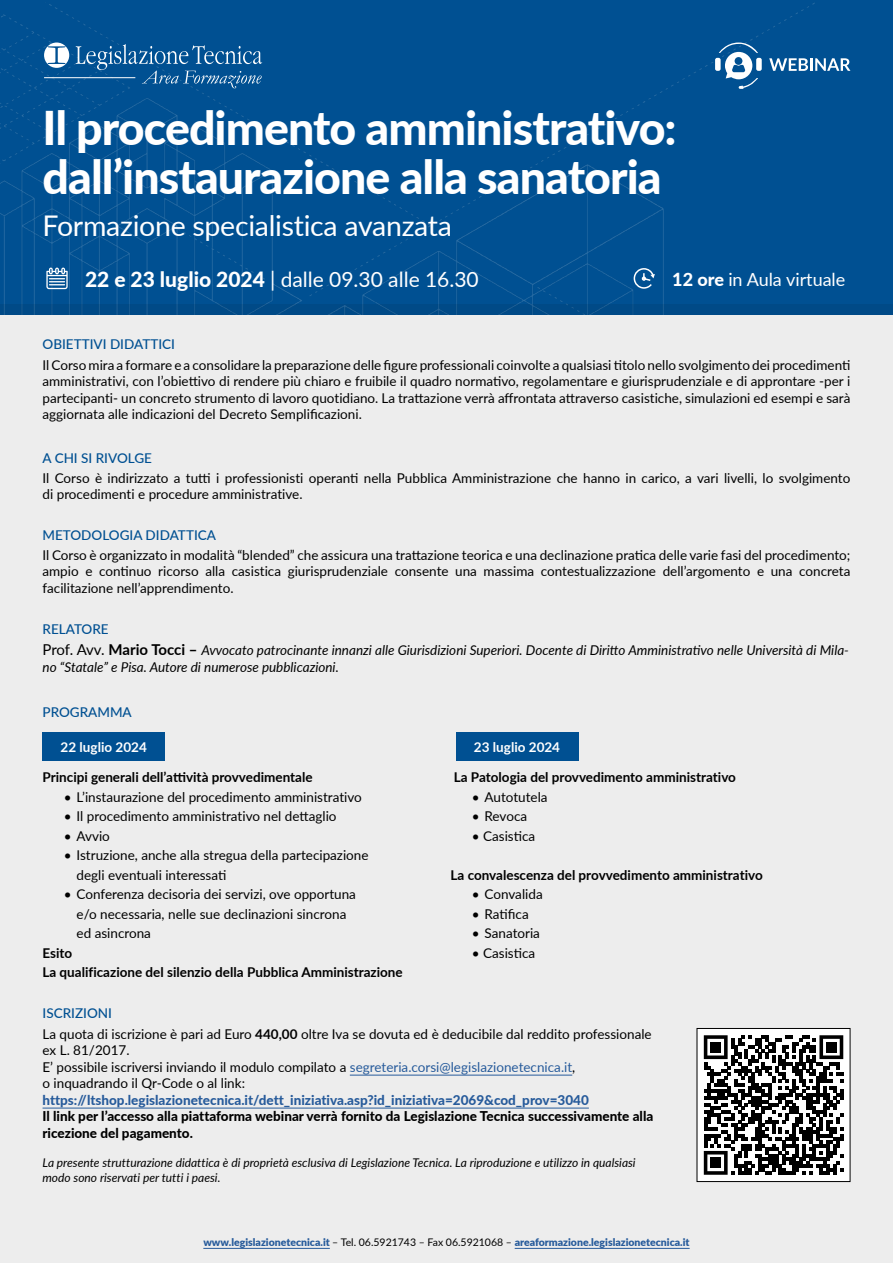
<style>
.page{position:relative;width:893px;height:1263px;background:#fff}
.page>*{position:absolute;margin:0;border:0;box-sizing:border-box;transform-origin:0 0}
.t1{font:800 46.5px/49.5px "Lato";letter-spacing:-.02em;color:#fff}
.t2{font:28.5px "Lato";letter-spacing:-.01em;color:#fff}
.t3{font:21px "Lato";color:#fff}
.t4{font:18px "Lato";color:#fff}
.t5{font:13.5px/16.5px "Lato";color:#000}
.t6{font:700 13.5px/19.5px "Lato";color:#000}
.t7{font:italic 13.5px/21.3px "Lato";color:#000}
.t8{font:800 13.5px/16.5px "Lato";color:#000}
.t9{font:800 13.5px "Lato";color:#275b9b}
.t10{font:500 13.5px "Lato";color:#005092}
.t11{font:700 13.5px "Lato";color:#fff}
.t12{font:italic 12px/15px "Lato";color:#000}
.t13{font:900 10.5px "Lato";color:#275b9b}
.s1{font-weight:800}
.s2{font-weight:500;font-style:normal;color:#005092}
.s3{font-style:normal;font-size:15px}
.s4{font-weight:700;font-style:normal;font-size:15px}
.s5{font-weight:500;color:#005092}
.s6{font-weight:700}
.s7{color:#275b9b}
.s8{font-weight:400;color:#000}
</style>
<div class="page">
<div style="left:0;top:304px;width:893px;height:959px;background:#ededed"></div>
<div style="left:0;top:3px;width:893px;height:312px;background:#005092"></div>
<hr style="left:203px;top:1248px;width:127px;height:1px;background:#275b9b">
<hr style="left:515px;top:1248px;width:175px;height:1px;background:#275b9b">
<hr style="left:350px;top:1075px;width:222px;height:1px;background:#275b9b">
<hr style="left:43px;top:1108px;width:546px;height:1px;background:#275b9b">
<svg style="left:769px;top:58px;width:81px;height:13px"></svg>
<div style="left:715px;top:58px;width:6px;height:13px;background:#fff;border-radius:2px"></div>
<div style="left:756px;top:58px;width:6px;height:13px;background:#fff;border-radius:2px"></div>
<svg style="left:719px;top:42px;width:39px;height:47px"></svg>
<svg style="left:633px;top:267px;width:22px;height:22px"></svg>
<svg style="left:46px;top:268px;width:22px;height:21px"></svg>
<div style="left:697px;top:1028px;width:153px;height:153px;background:#fff"></div>
<svg style="left:704px;top:1035px;width:139px;height:140px"></svg>
<div style="left:711px;top:1042px;width:10px;height:10px;background:#000"></div>
<div style="left:826px;top:1042px;width:10px;height:10px;background:#000"></div>
<div style="left:711px;top:1158px;width:10px;height:10px;background:#000"></div>
<div style="left:697px;top:1028px;width:153px;height:154px;border:1px solid #000"></div>
<svg style="left:76px;top:44px;width:186px;height:44px;background:#1f659f"></svg>
<svg style="left:44px;top:43px;width:25px;height:25px"></svg>
<hr style="left:44px;top:77px;width:91px;height:1px;background:#fff">
<div style="left:43px;top:732px;width:122px;height:29px;background:#005092"></div>
<div style="left:456px;top:732px;width:122px;height:29px;background:#005092"></div>
<h1 class="t1" style="left:43px;top:101px;width:636px">Il procedimento amministrativo: dall’instaurazione alla sanatoria</h1>
<h2 class="t2" style="left:43px;top:205px;width:411px">Formazione specialistica avanzata</h2>
<h3 class="t3" style="left:85px;top:264px;width:395px"><span class="s1">22 e 23 luglio 2024</span> | dalle 09.30 alle 16.30</h3>
<h3 class="t4" style="left:672px;top:266px;width:175px"><span class="s1">12 ore</span> in Aula virtuale</h3>
<p class="t10" style="left:43px;top:335px;width:134px">OBIETTIVI DIDATTICI</p>
<p class="t5" style="left:43px;top:356px;width:809px;text-align:justify">Il Corso mira a formare e a consolidare la preparazione delle figure professionali coinvolte a qualsiasi titolo nello svolgimento dei procedimenti amministrativi, con l’obiettivo di rendere più chiaro e fruibile il quadro normativo, regolamentare e giurisprudenziale e di approntare -per i partecipanti- un concreto strumento di lavoro quotidiano. La trattazione verrà affrontata attraverso casistiche, simulazioni ed esempi e sarà aggiornata alle indicazioni del Decreto Semplificazioni.</p>
<p class="t10" style="left:43px;top:448px;width:111px">A CHI SI RIVOLGE</p>
<p class="t5" style="left:43px;top:469px;width:809px">Il Corso è indirizzato a tutti i professionisti operanti nella Pubblica Amministrazione che hanno in carico, a vari livelli, lo svolgimento di procedimenti e procedure amministrative.</p>
<p class="t10" style="left:43px;top:525px;width:175px">METODOLOGIA DIDATTICA</p>
<p class="t5" style="left:43px;top:546px;width:809px;text-align:justify">Il Corso è organizzato in modalità “blended” che assicura una trattazione teorica e una declinazione pratica delle varie fasi del procedimento; ampio e continuo ricorso alla casistica giurisprudenziale consente una massima contestualizzazione dell’argomento e una concreta facilitazione nell’apprendimento.</p>
<p class="t7" style="left:43px;top:618px;width:808px"><span class="s2">RELATORE<br></span><span class="s3">Prof. Avv.</span> <span class="s4">Mario Tocci –</span> Avvocato patrocinante innanzi alle Giurisdizioni Superiori. Docente di Diritto Amministrativo nelle Università di Mila-</p>
<p class="t7" style="left:43px;top:656px;width:298px">no “Statale” e Pisa. Autore di numerose pubblicazioni.</p>
<p class="t10" style="left:43px;top:702px;width:91px">PROGRAMMA</p>
<p class="t11" style="left:61px;top:737px;width:88px">22 luglio 2024</p>
<p class="t11" style="left:474px;top:737px;width:88px">23 luglio 2024</p>
<p class="t6" style="left:43px;top:767px;width:272px">Principi generali dell’attività provvedimentale</p>
<p class="t5" style="left:64px;top:788px;width:300px">• L’instaurazione del procedimento amministrativo</p>
<p class="t5" style="left:64px;top:807px;width:274px">• Il procedimento amministrativo nel dettaglio</p>
<p class="t5" style="left:64px;top:827px;width:48px">• Avvio</p>
<p class="t5" style="left:77px;top:845px;width:294px;line-height:19.5px;text-indent:-13px">• Istruzione, anche alla stregua della partecipazione degli eventuali interessati</p>
<p class="t5" style="left:77px;top:884px;width:281px;line-height:19.5px;text-indent:-13px">• Conferenza decisoria dei servizi, ove opportuna e/o necessaria, nelle sue declinazioni sincrona ed asincrona</p>
<p class="t6" style="left:43px;top:942px;width:362px">Esito<br>La qualificazione del silenzio della Pubblica Amministrazione</p>
<p class="t6" style="left:454px;top:767px;width:284px">La Patologia del provvedimento amministrativo</p>
<p class="t5" style="left:472px;top:788px;width:77px">• Autotutela</p>
<p class="t5" style="left:472px;top:807px;width:57px">• Revoca</p>
<p class="t5" style="left:472px;top:827px;width:65px">• Casistica</p>
<p class="t6" style="left:451px;top:864px;width:314px">La convalescenza del provvedimento amministrativo</p>
<p class="t5" style="left:472px;top:885px;width:72px">• Convalida</p>
<p class="t5" style="left:472px;top:905px;width:58px">• Ratifica</p>
<p class="t5" style="left:472px;top:924px;width:70px">• Sanatoria</p>
<p class="t5" style="left:472px;top:944px;width:65px">• Casistica</p>
<p class="t5" style="left:43px;top:1002px;width:611px;line-height:21.1px"><span class="s5">ISCRIZIONI<br></span>La quota di iscrizione è pari ad Euro <span class="s6">440,00</span> oltre Iva se dovuta ed è deducibile dal reddito professionale</p>
<p class="t5" style="left:43px;top:1042px;width:534px">ex L. 81/2017.<br>E’ possibile iscriversi inviando il modulo compilato a <span class="s7">segreteria.corsi@legislazionetecnica.it</span>, o inquadrando il Qr-Code o al link:</p>
<p class="t9" style="left:43px;top:1090px;width:548px">https://ltshop.legislazionetecnica.it/dett_iniziativa.asp?id_iniziativa=2069&amp;cod_prov=3040</p>
<p class="t8" style="left:43px;top:1108px;width:612px">Il link per l’accesso alla piattaforma webinar verrà fornito da Legislazione Tecnica successivamente alla ricezione del pagamento.</p>
<p class="t12" style="left:43px;top:1154px;width:595px">La presente strutturazione didattica è di proprietà esclusiva di Legislazione Tecnica. La riproduzione e utilizzo in qualsiasi modo sono riservati per tutti i paesi.</p>
<p class="t13" style="left:203px;top:1234px;width:488px">www.legislazionetecnica.it <span class="s8">– Tel. 06.5921743 – Fax 06.5921068 –</span> areaformazione.legislazionetecnica.it</p>
</div>
